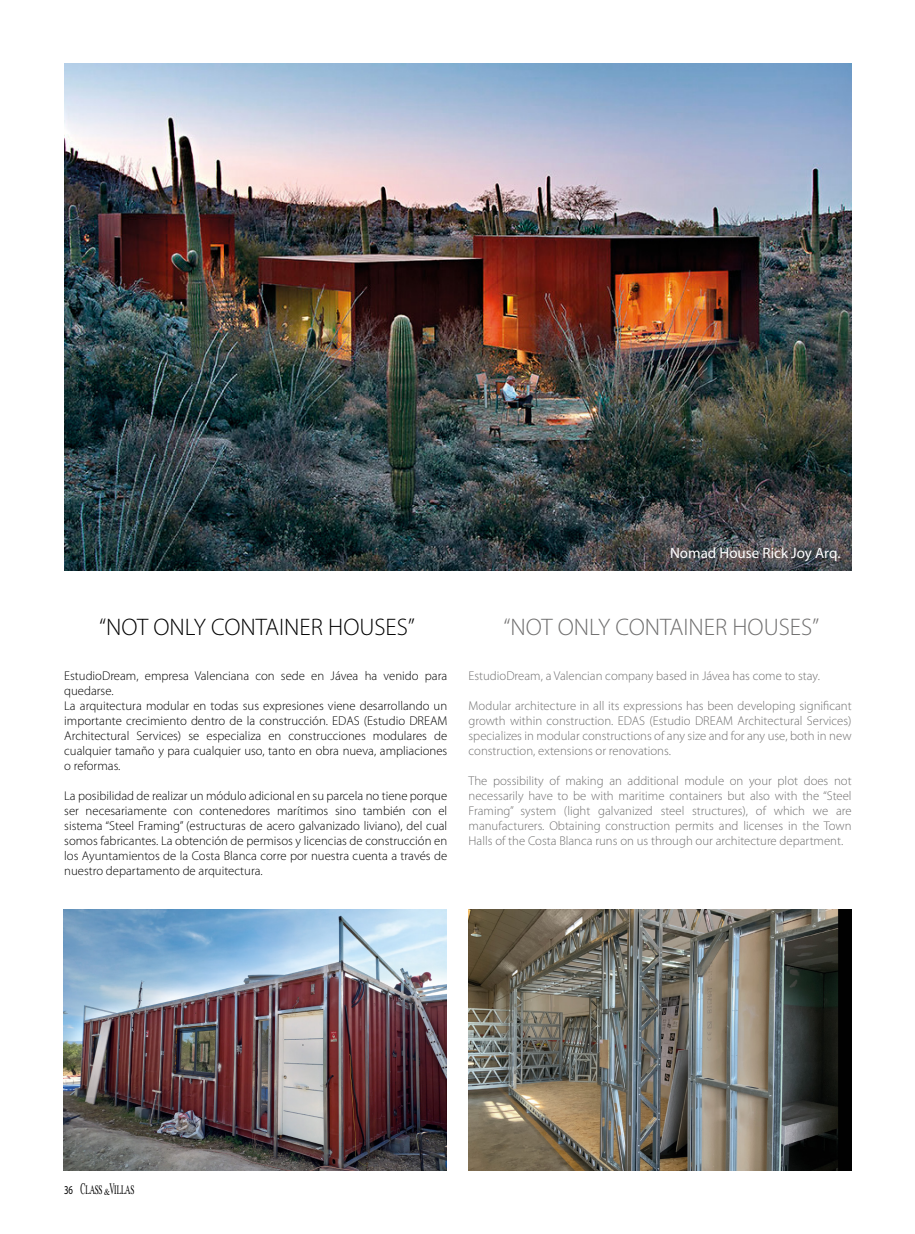
<style>
.page{position:relative;width:915px;height:1234px;background:#fff}
.page>*{position:absolute;margin:0;border:0;box-sizing:border-box;transform-origin:0 0}
.t1{font:300 24px "Myriad Pro";color:#706f6f}
.t2{font:300 24px "Myriad Pro";color:#000}
.t3{font:15px "Myriad Pro";color:#fff}
.t4{font:300 12.75px/15px "Myriad Pro";color:#000}
.t5{font:300 12.75px/15px "Myriad Pro";color:#706f6f;text-align:justify}
.t6{font:12.6px "Times";letter-spacing:-.035em;color:#000;scale:.58 1}
.s1{font-family:"Myriad Pro";font-size:12px}
.s2{font-size:15.9px}
.s3{font-size:9px}
</style>
<div class="page">
<img style="left:64px;top:909px;width:382px;height:260px">
<img style="left:468px;top:909px;width:382px;height:260px">
<img style="left:64px;top:64px;width:786px;height:506px">
<p class="t3" style="left:669px;top:543px;width:172px">Nomad House Rick Joy Arq.</p>
<h1 class="t2" style="left:99px;top:612px;width:317px">“NOT ONLY CONTAINER HOUSES”</h1>
<p class="t4" style="left:64px;top:668px;width:384px">EstudioDream, empresa Valenciana con sede en Jávea ha venido para quedarse.<br>La arquitectura modular en todas sus expresiones viene desarrollando un importante crecimiento dentro de la construcción. EDAS (Estudio DREAM Architectural Services) se especializa en construcciones modulares de cualquier tamaño y para cualquier uso, tanto en obra nueva, ampliaciones o reformas.</p>
<p class="t4" style="left:64px;top:788px;width:384px;text-align:justify">La posibilidad de realizar un módulo adicional en su parcela no tiene porque ser necesariamente con contenedores marítimos sino también con el sistema “Steel Framing” (estructuras de acero galvanizado liviano), del cual somos fabricantes. La obtención de permisos y licencias de construcción en los Ayuntamientos de la Costa Blanca corre por nuestra cuenta a través de nuestro departamento de arquitectura.</p>
<h1 class="t1" style="left:503px;top:612px;width:317px">“NOT ONLY CONTAINER HOUSES”</h1>
<p class="t5" style="left:468px;top:668px;width:353px">EstudioDream, a Valencian company based in Jávea has come to stay.</p>
<p class="t5" style="left:468px;top:698px;width:384px">Modular architecture in all its expressions has been developing significant growth within construction. EDAS (Estudio DREAM Architectural Services) specializes in modular constructions of any size and for any use, both in new construction, extensions or renovations.</p>
<p class="t5" style="left:468px;top:773px;width:384px">The possibility of making an additional module on your plot does not necessarily have to be with maritime containers but also with the “Steel Framing” system (light galvanized steel structures), of which we are manufacturers. Obtaining construction permits and licenses in the Town Halls of the Costa Blanca runs on us through our architecture department.</p>
<p class="t6" style="left:64px;top:1177px;width:122px"><span class="s1">36</span> <span class="s2">C</span>LASS <span class="s3">&amp;</span><span class="s2">V</span>ILLAS</p>
</div>
